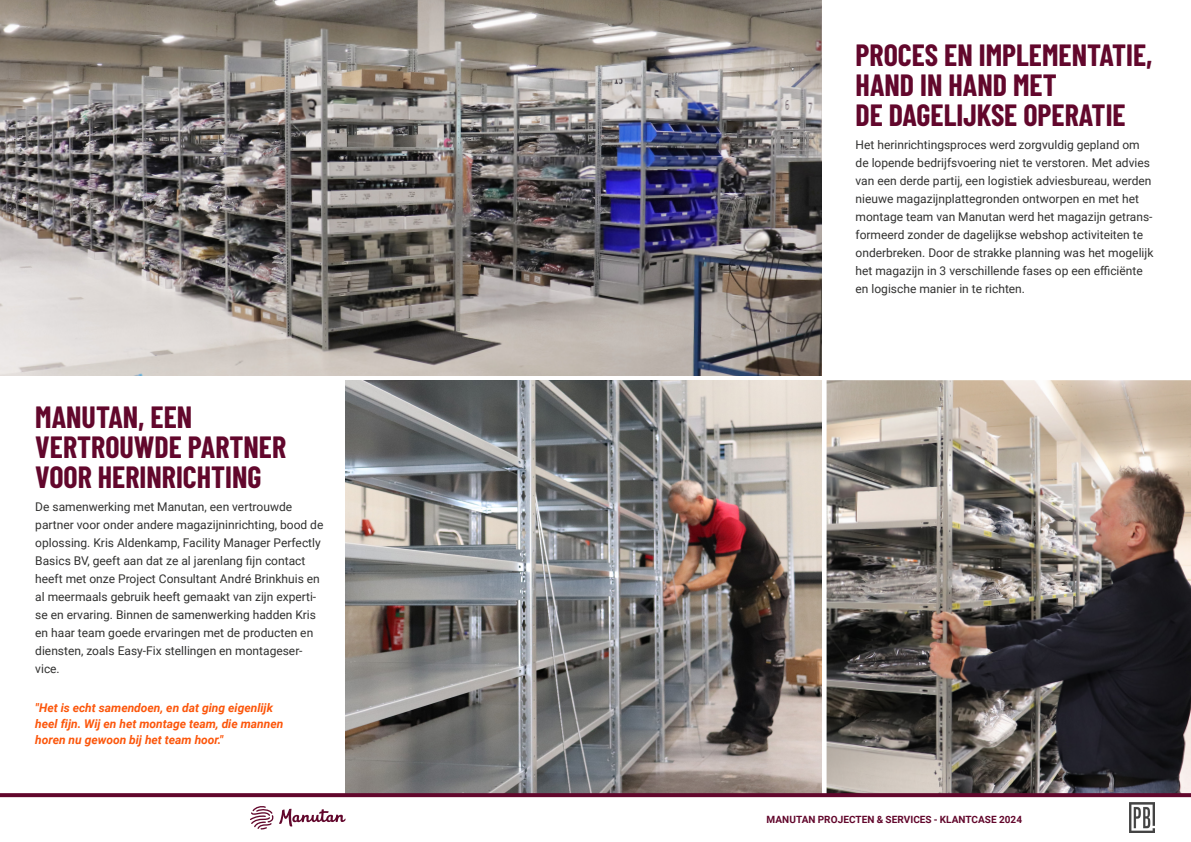
<style>
.page{position:relative;width:1191px;height:842px;background:#fff}
.page>*{position:absolute;margin:0;border:0;box-sizing:border-box;transform-origin:0 0}
.t1{font:700 30px/30px "Barlow Condensed";color:#62072c}
.t2{font:12px/18px "Roboto";color:#313130}
.t3{font:italic 700 12px/16px "Roboto";color:#fc560b}
.t4{font:700 10px "Roboto";letter-spacing:.005em;color:#62072c}
</style>
<div class="page">
<img style="left:0;top:0;width:821px;height:375px">
<img style="left:826px;top:380px;width:365px;height:413px">
<img style="left:345px;top:380px;width:476px;height:413px">
<img style="left:1129px;top:803px;width:26px;height:30px">
<svg style="left:250px;top:806px;width:96px;height:23px"></svg>
<svg style="left:0;top:793px;width:1191px;height:4px;background:#640c30"></svg>
<p class="t1" style="left:35px;top:400px;width:252px">MANUTAN, EEN<br>VERTROUWDE PARTNER<br>VOOR HERINRICHTING</p>
<p class="t2" style="left:35px;top:497px;width:290px">De samenwerking met Manutan, een vertrouwde partner voor onder andere magazijninrichting, bood de oplossing. Kris Aldenkamp, Facility Manager Perfectly Basics BV, geeft aan dat ze al jarenlang fijn contact heeft met onze Project Consultant André Brinkhuis en al meermaals gebruik heeft gemaakt van zijn experti&shy;se en ervaring. Binnen de samenwerking hadden Kris en haar team goede ervaringen met de producten en diensten, zoals Easy-Fix stellingen en montageser&shy;vice.</p>
<p class="t3" style="left:35px;top:699px;width:249px">"Het is echt samendoen, en dat ging eigenlijk heel fijn. Wij en het montage team, die mannen horen nu gewoon bij het team hoor."</p>
<p class="t1" style="left:855px;top:39px;width:298px">PROCES EN IMPLEMENTATIE,<br>HAND IN HAND MET<br>DE DAGELIJKSE OPERATIE</p>
<p class="t2" style="left:855px;top:135px;width:299px">Het herinrichtingsproces werd zorgvuldig gepland om de lopende bedrijfsvoering niet te verstoren. Met advies van een derde partij, een logistiek adviesbureau, werden nieuwe magazijnplattegronden ontworpen en met het montage team van Manutan werd het magazijn getrans&shy;formeerd zonder de dagelijkse webshop activiteiten te onderbreken. Door de strakke planning was het mogelijk het magazijn in 3 verschillende fases op een efficiënte en logische manier in te richten.</p>
<p class="t4" style="left:766px;top:812px;width:257px">MANUTAN PROJECTEN &amp; SERVICES - KLANTCASE 2024</p>
</div>
